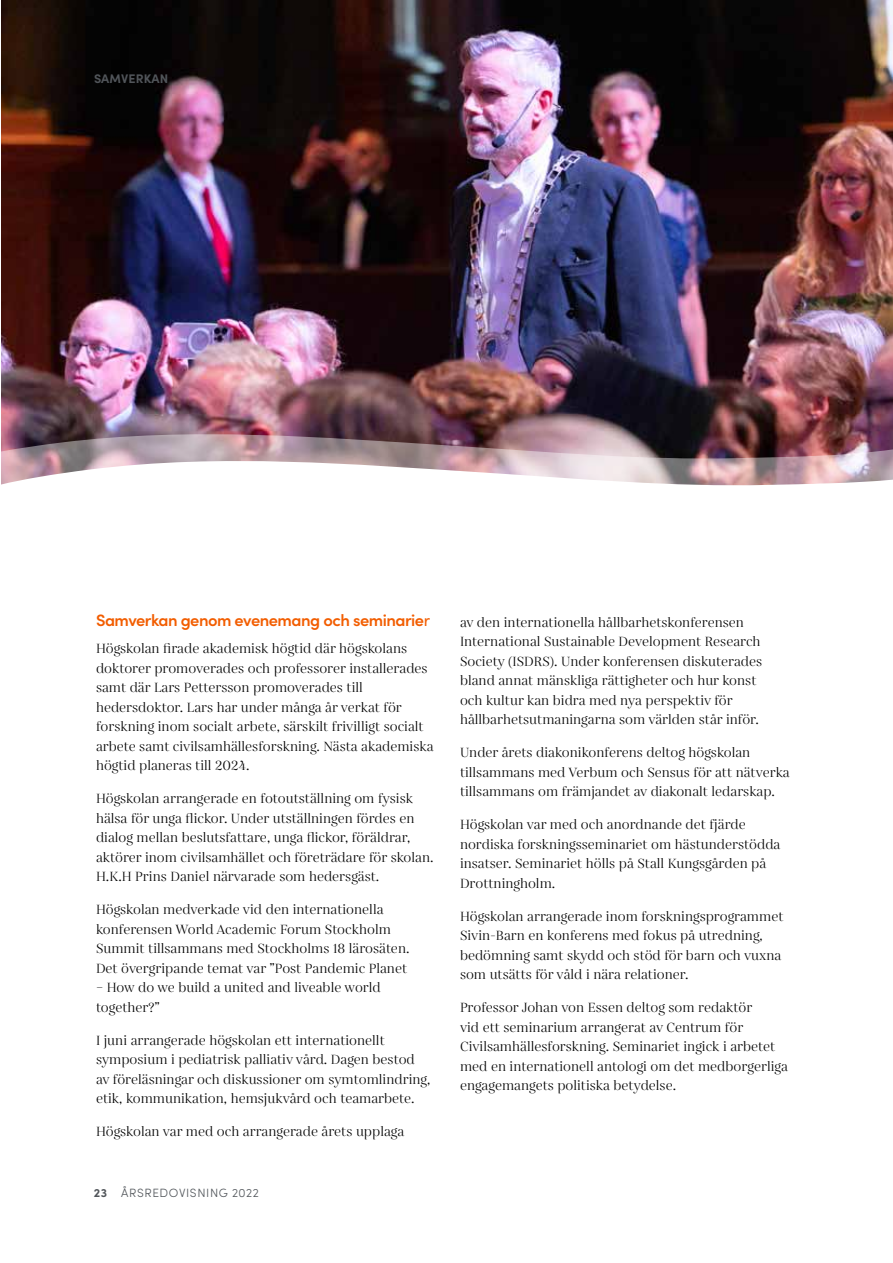
<style>
.page{position:relative;width:893px;height:1263px;background:#fff}
.page>*{position:absolute;margin:0;border:0;box-sizing:border-box;transform-origin:0 0}
.t1{font:600 16.5px "Sofia Pro";letter-spacing:-.03em;color:#f25d00}
.t2{font:13.5px/19.5px "Gabriela";color:#000}
.t3{font:700 12.45px "Sofia Pro";letter-spacing:.01em;color:#51555a}
.t4{font:300 12px "Sofia Pro";letter-spacing:.05em;color:#51555a}
.s1{font-weight:400}
.s2{font-weight:700}
</style>
<div class="page">
<img style="left:1px;top:1px;width:892px;height:432px">
<img style="left:1px;top:433px;width:892px;height:20px">
<svg style="left:1px;top:453px;width:892px;height:33px"></svg>
<p class="t3" style="left:94px;top:69px;width:76px">SAMVERKAN</p>
<p class="t1" style="left:96px;top:608px;width:336px">Samverkan genom evenemang och seminarie<span class="s1">r</span></p>
<p class="t2" style="left:96px;top:639px;width:339px">Högskolan firade akademisk högtid där högskolans doktorer promoverades och professorer installerades samt där Lars Pettersson promoverades till hedersdoktor. Lars har under många år verkat för forskning inom socialt arbete, särskilt frivilligt socialt arbete samt civilsamhällesforskning. Nästa akademiska högtid planeras till 2024.</p>
<p class="t2" style="left:96px;top:789px;width:339px">Högskolan arrangerade en fotoutställning om fysisk hälsa för unga flickor. Under utställningen fördes en dialog mellan beslutsfattare, unga flickor, föräldrar, aktörer inom civilsamhället och företrädare för skolan.<br>H.K.H Prins Daniel närvarade som hedersgäst.</p>
<p class="t2" style="left:96px;top:900px;width:315px">Högskolan medverkade vid den internationella konferensen World Academic Forum Stockholm Summit tillsammans med Stockholms 18 lärosäten.<br>Det övergripande temat var ”Post Pandemic Planet</p>
<p class="t2" style="left:96px;top:978px;width:286px">– How do we build a united and liveable world together?”</p>
<p class="t2" style="left:96px;top:1031px;width:336px">I juni arrangerade högskolan ett internationellt symposium i pediatrisk palliativ vård. Dagen bestod av föreläsningar och diskussioner om symtomlindring, etik, kommunikation, hemsjukvård och teamarbete.</p>
<p class="t2" style="left:96px;top:1122px;width:310px">Högskolan var med och arrangerade årets upplaga</p>
<p class="t4" style="left:94px;top:1184px;width:166px"><span class="s2">23</span> ÅRSREDOVISNING 2022</p>
<p class="t2" style="left:460px;top:613px;width:304px">av den internationella hållbarhetskonferensen International Sustainable Development Research Society (ISDRS). Under konferensen diskuterades bland annat mänskliga rättigheter och hur konst och kultur kan bidra med nya perspektiv för hållbarhetsutmaningarna som världen står inför.</p>
<p class="t2" style="left:460px;top:744px;width:331px">Under årets diakonikonferens deltog högskolan tillsammans med Verbum och Sensus för att nätverka tillsammans om främjandet av diakonalt ledarskap.</p>
<p class="t2" style="left:460px;top:816px;width:322px">Högskolan var med och anordnande det fjärde nordiska forskningsseminariet om hästunderstödda insatser. Seminariet hölls på Stall Kungsgården på Drottningholm.</p>
<p class="t2" style="left:460px;top:907px;width:325px">Högskolan arrangerade inom forskningsprogrammet Sivin-Barn en konferens med fokus på utredning, bedömning samt skydd och stöd för barn och vuxna som utsätts för våld i nära relationer.</p>
<p class="t2" style="left:460px;top:998px;width:329px">Professor Johan von Essen deltog som redaktör<br>vid ett seminarium arrangerat av Centrum för Civilsamhällesforskning. Seminariet ingick i arbetet med en internationell antologi om det medborgerliga engagemangets politiska betydelse.</p>
</div>
